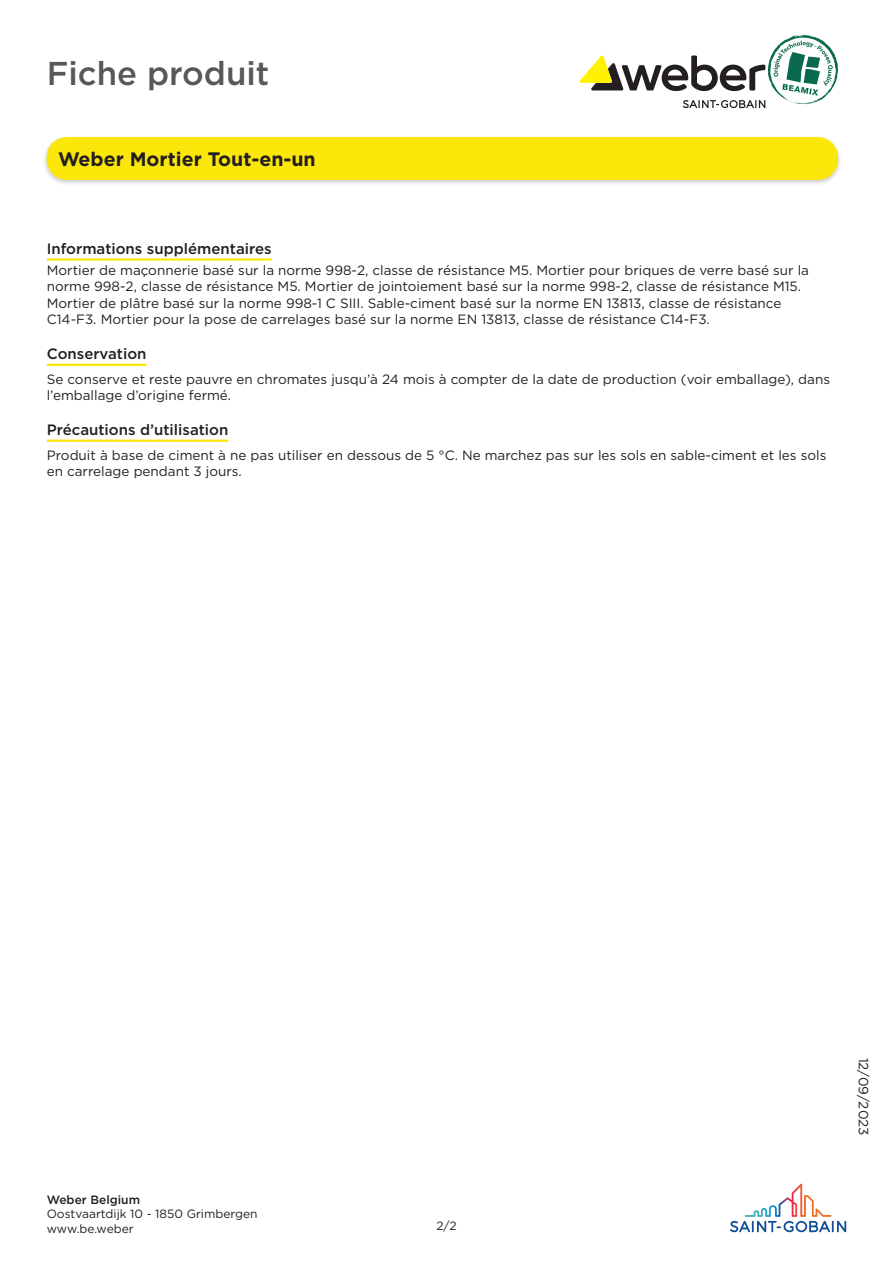
<style>
.page{position:relative;width:893px;height:1263px;background:#fff}
.page>*{position:absolute;margin:0;border:0;box-sizing:border-box;transform-origin:0 0}
.t1{font:500 33px "Gotham";color:#57585a}
.Product_name{font:700 19.5px "Gotham";color:#231f20}
.Longname{font:500 15px "Gotham";color:#231f20}
.Technical_info{font:500 15px "Gotham";color:#231f20}
.Body-text{font:13.5px/16.5px "Gotham";color:#231f20}
.Value{font:13.5px/16.2px "Gotham";color:#231f20}
.t2{font:12px/14.4px "Gotham";color:#231f20}
.t3{font:500 12px "Gotham";color:#231f20}
</style>
<div class="page">
<svg style="left:730px;top:1184px;width:116px;height:48px"></svg>
<svg style="left:579px;top:35px;width:259px;height:73px"></svg>
<hr style="left:47px;top:258px;width:225px;height:3px;background:#fbe709">
<hr style="left:47px;top:364px;width:100px;height:2px;background:#fbe709">
<hr style="left:47px;top:440px;width:181px;height:2px;background:#fbe709">
<div style="left:42px;top:135px;width:800px;height:51px;background:#231f20;opacity:.24"></div>
<div style="left:47px;top:138px;width:790px;height:41px;background:#fbe709;border-radius:20px"></div>
<div style="left:47px;top:137px;width:791px;height:43px;border:1px solid #fbe709;border-radius:20px"></div>
<h1 class="t1" style="left:47px;top:51px;width:224px">Fiche produit</h1>
<p class="Product_name" style="left:58px;top:146px;width:259px">Weber Mortier Tout-en-un</p>
<p class="Technical_info" style="left:47px;top:239px;width:226px">Informations supplémentaires</p>
<p class="Body-text" style="left:47px;top:262px;width:764px">Mortier de maçonnerie basé sur la norme 998-2, classe de résistance M5. Mortier pour briques de verre basé sur la norme 998-2, classe de résistance M5. Mortier de jointoiement basé sur la norme 998-2, classe de résistance M15.<br>Mortier de plâtre basé sur la norme 998-1 C SIII. Sable-ciment basé sur la norme EN 13813, classe de résistance C14-F3. Mortier pour la pose de carrelages basé sur la norme EN 13813, classe de résistance C14-F3.</p>
<p class="Longname" style="left:47px;top:344px;width:101px">Conservation</p>
<p class="Value" style="left:47px;top:371px;width:785px">Se conserve et reste pauvre en chromates jusqu’à 24 mois à compter de la date de production (voir emballage), dans l’emballage d’origine fermé.</p>
<p class="Longname" style="left:47px;top:420px;width:183px">Précautions d’utilisation</p>
<p class="Value" style="left:47px;top:447px;width:781px">Produit à base de ciment à ne pas utiliser en dessous de 5 °C. Ne marchez pas sur les sols en sable-ciment et les sols en carrelage pendant 3 jours.</p>
<p class="t3" style="left:47px;top:1192px;width:95px">Weber Belgium</p>
<p class="t2" style="left:47px;top:1207px;width:212px">Oostvaartdijk 10 - 1850 Grimbergen www.be.weber</p>
<p class="t2" style="left:436px;top:1218px;width:22px">2/2</p>
<p class="Body-text" style="left:872px;top:1057px;width:79px;rotate:90deg">12/09/2023</p>
</div>
